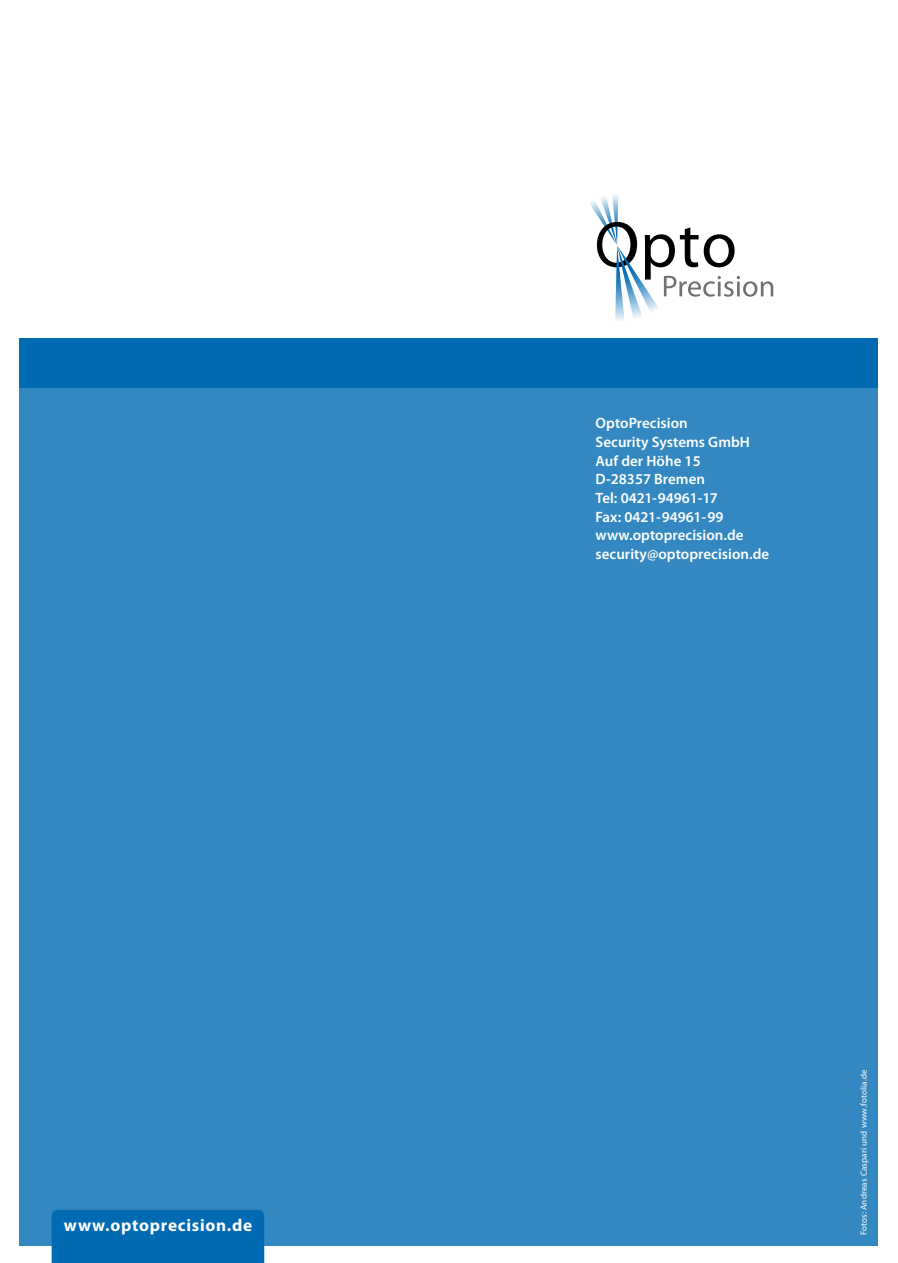
<style>
.page{position:relative;width:898px;height:1263px;background:#fff}
.page>*{position:absolute;margin:0;border:0;box-sizing:border-box;transform-origin:0 0}
.t1{font:700 17.25px "Myriad Pro";letter-spacing:.04em;color:#fff}
.t2{font:600 15px/18.8px "Myriad Pro";color:#fff}
.t3{font:9px "Myriad Pro";letter-spacing:.015em;color:#fff}
</style>
<div class="page">
<div style="left:19px;top:381px;width:859px;height:865px;background:#3388c1"></div>
<div style="left:19px;top:338px;width:859px;height:50px;background:#006ab2"></div>
<div style="left:52px;top:1210px;width:212px;height:53px;background:#006ab2"></div>
<svg style="left:590px;top:195px;width:183px;height:125px"></svg>
<p class="t1" style="left:64px;top:1214px;width:190px">www.optoprecision.de</p>
<p class="t2" style="left:596px;top:413px;width:175px">OptoPrecision<br>Security Systems GmbH<br>Auf der Höhe 15<br>D-28357 Bremen<br>Tel: 0421-94961-17<br>Fax: 0421-94961-99 www.optoprecision.de security@optoprecision.de</p>
<p class="t3" style="left:858px;top:1235px;width:167px;rotate:-90deg">Fotos: Andreas Caspari und www.fotolia.de</p>
</div>
